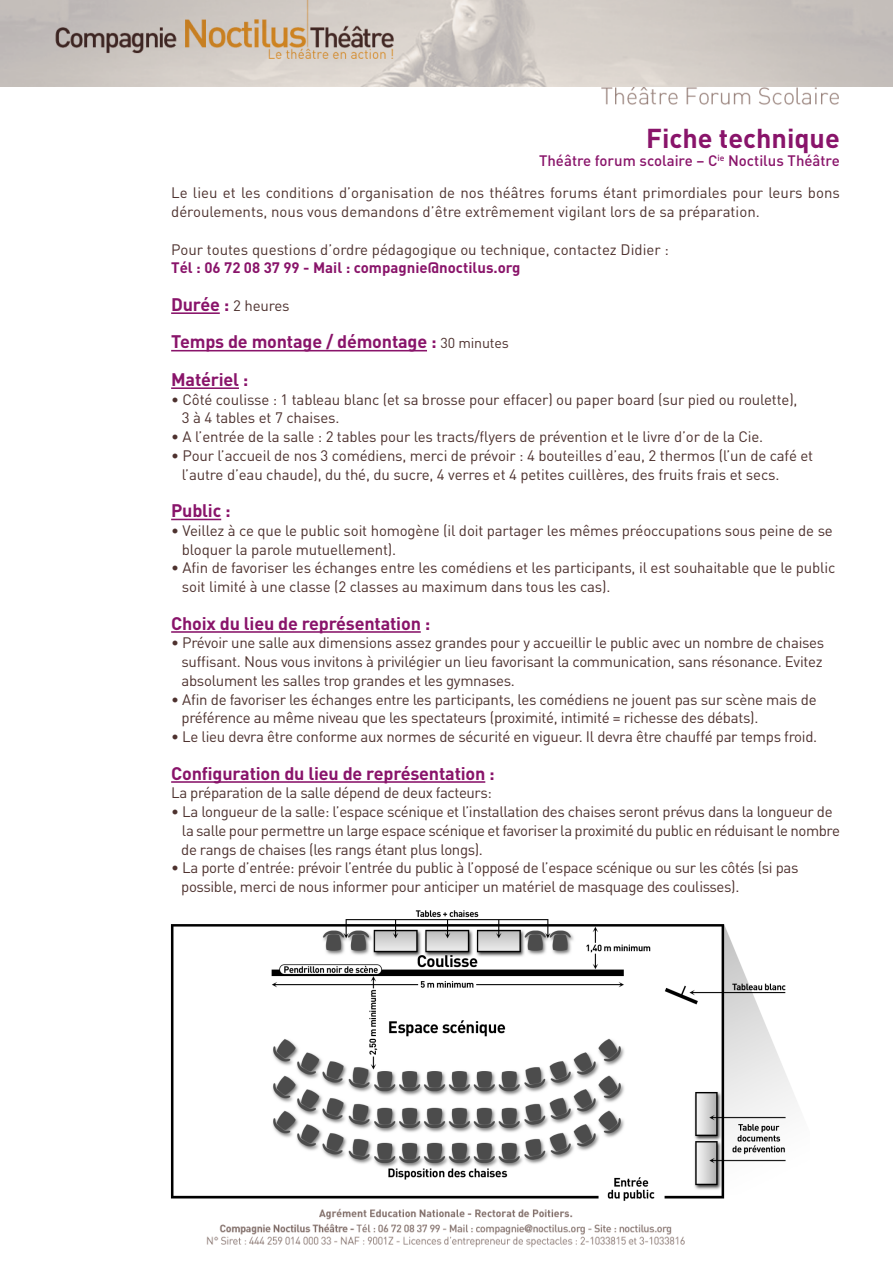
<style>
.page{position:relative;width:893px;height:1263px;background:#fff}
.page>*{position:absolute;margin:0;border:0;box-sizing:border-box;transform-origin:0 0}
.t1{font:700 27px "DIN";color:#89146a}
.t2{font:700 18px/37.5px "DIN";letter-spacing:-.01em;color:#89146a}
.t3{font:15px/18.8px "DIN";letter-spacing:-.02em;color:#4e322f}
.t4{font:15px/32.4px "DIN";color:#4e322f;text-align:right}
.t5{font:700 15px "DIN";color:#89146a}
.s1{font-weight:500;color:#89146a}
.s2{font-weight:700;font-size:18px;color:#89146a}
.s3{font-weight:400;font-size:14.25px;color:#4e322f}
</style>
<div class="page">
<img style="left:0;top:0;width:893px;height:1248px">
<hr style="left:171px;top:312px;width:49px;height:2px;background:#89146a">
<hr style="left:171px;top:350px;width:256px;height:1px;background:#89146a">
<hr style="left:171px;top:387px;width:68px;height:2px;background:#89146a">
<hr style="left:171px;top:519px;width:50px;height:1px;background:#89146a">
<hr style="left:171px;top:631px;width:250px;height:2px;background:#89146a">
<hr style="left:171px;top:781px;width:314px;height:2px;background:#89146a">
<img style="left:142px;top:897px;width:667px;height:306px">
<h1 class="t1" style="left:646px;top:120px;width:195px">Fiche technique</h1>
<p class="t4" style="left:171px;top:144px;width:670px"><span class="s1">Théâtre forum scolaire – C</span><sup>ie</sup> <span class="s1">Noctilus Théâtre<br></span>Le lieu et les conditions d’organisation de nos théâtres forums étant primordiales pour leurs bons</p>
<p class="t4" style="left:171px;top:195px;width:590px">déroulements, nous vous demandons d’être extrêmement vigilant lors de sa préparation.</p>
<p class="t4" style="left:171px;top:233px;width:499px">Pour toutes questions d’ordre pédagogique ou technique, contactez Didier :</p>
<p class="t5" style="left:171px;top:258px;width:351px">Tél : 06 72 08 37 99 - Mail : compagnie@noctilus.org</p>
<p class="t3" style="left:171px;top:296px;width:120px"><span class="s2">Durée :</span> 2 heures</p>
<p class="t2" style="left:171px;top:322px;width:339px">Temps de montage / démontage : <span class="s3">30 minutes<br></span>Matériel :</p>
<p class="t3" style="left:182px;top:389px;width:617px;text-indent:-11px">• Côté coulisse : 1 tableau blanc (et sa brosse pour effacer) ou paper board (sur pied ou roulette),<br>3 à 4 tables et 7 chaises.</p>
<p class="t3" style="left:171px;top:427px;width:594px">• A l’entrée de la salle : 2 tables pour les tracts/flyers de prévention et le livre d’or de la Cie.</p>
<p class="t3" style="left:182px;top:446px;width:633px;text-indent:-11px">• Pour l’accueil de nos 3 comédiens, merci de prévoir : 4 bouteilles d’eau, 2 thermos (l’un de café et l’autre d’eau chaude), du thé, du sucre, 4 verres et 4 petites cuillères, des fruits frais et secs.</p>
<p class="t2" style="left:171px;top:491px;width:61px">Public :</p>
<p class="t3" style="left:182px;top:521px;width:652px;text-indent:-11px">• Veillez à ce que le public soit homogène (il doit partager les mêmes préoccupations sous peine de se bloquer la parole mutuellement).</p>
<p class="t3" style="left:182px;top:558px;width:655px;text-indent:-11px">• Afin de favoriser les échanges entre les comédiens et les participants, il est souhaitable que le public soit limité à une classe (2 classes au maximum dans tous les cas).</p>
<p class="t2" style="left:171px;top:603px;width:261px">Choix du lieu de représentation :</p>
<p class="t3" style="left:181px;top:633px;width:644px;text-align:justify;text-indent:-10px">• Prévoir une salle aux dimensions assez grandes pour y accueillir le public avec un nombre de chaises suffisant. Nous vous invitons à privilégier un lieu favorisant la communication, sans résonance. Evitez absolument les salles trop grandes et les gymnases.</p>
<p class="t3" style="left:181px;top:689px;width:637px;text-indent:-10px">• Afin de favoriser les échanges entre les participants, les comédiens ne jouent pas sur scène mais de préférence au même niveau que les spectateurs (proximité, intimité = richesse des débats).</p>
<p class="t3" style="left:171px;top:727px;width:648px">• Le lieu devra être conforme aux normes de sécurité en vigueur. Il devra être chauffé par temps froid.</p>
<p class="t2" style="left:171px;top:753px;width:325px">Configuration du lieu de représentation :</p>
<p class="t3" style="left:171px;top:783px;width:322px">La préparation de la salle dépend de deux facteurs:</p>
<p class="t3" style="left:181px;top:802px;width:660px;text-indent:-10px">• La longueur de la salle: l’espace scénique et l’installation des chaises seront prévus dans la longueur de la salle pour permettre un large espace scénique et favoriser la proximité du public en réduisant le nombre de rangs de chaises (les rangs étant plus longs).</p>
<p class="t3" style="left:181px;top:858px;width:619px;text-indent:-10px">• La porte d’entrée: prévoir l’entrée du public à l’opposé de l’espace scénique ou sur les côtés (si pas possible, merci de nous informer pour anticiper un matériel de masquage des coulisses).</p>
</div>
